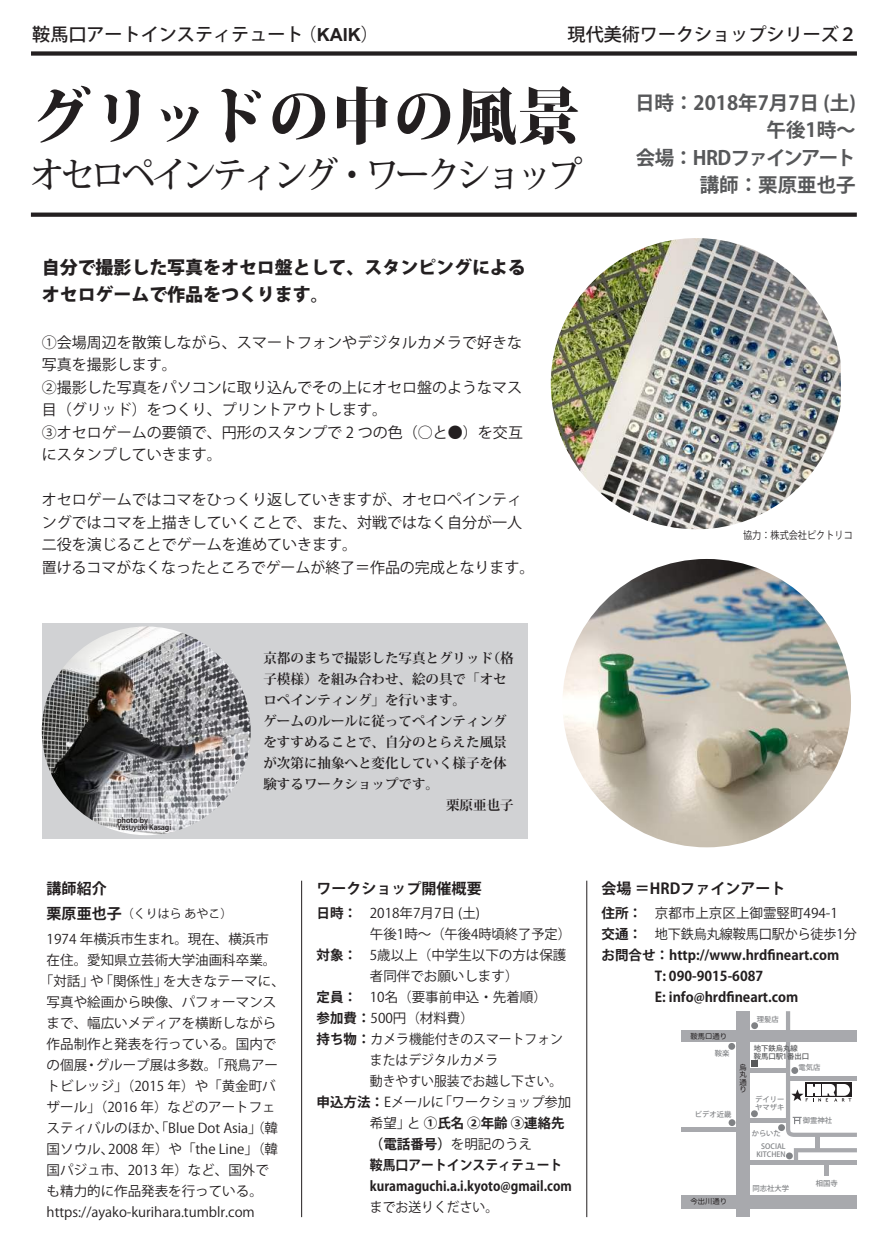
<style>
.page{position:relative;width:891px;height:1252px;background:#fff}
.page>*{position:absolute;margin:0;border:0;box-sizing:border-box;transform-origin:0 0}
.t1{font:800 61.5px "Koz Min Pro";letter-spacing:.015em;color:#231f20}
.t2{font:500 36px "Koz Min Pro";letter-spacing:-.1em;color:#231f20;scale:.94 1}
.t3{font:700 19.5px/27.3px "Koz Go Pro";color:#57585a;text-align:right}
.t4{font:800 18px/27px "Koz Go Pro";letter-spacing:-.005em;color:#231f20}
.t5{font:500 18px "Koz Go Pro";color:#231f20}
.t6{font:15px/22.5px "Koz Go Pro";color:#231f20}
.t7{font:700 15px "Koz Go Pro";color:#231f20}
.t8{font:13.5px "Koz Go Pro";color:#231f20}
.t9{font:700 13.5px "Koz Min Pr 6 N";color:#231f20}
.t10{font:700 13.5px "Koz Go Pro";color:#231f20}
.t11{font:13.5px "Koz Go Pro";color:#231f20;scale:.95 1}
.t12{font:700 13.5px "Koz Go Pro";color:#231f20;scale:.93 1}
.t13{font:700 13.5px "Koz Go Pro";color:#231f20;scale:.95 1}
.t14{font:12px "Koz Go Pro";color:#231f20}
.t15{font:10.5px "Koz Go Pro";color:#231f20;scale:.87 1}
.t16{font:500 7.5px/7.5px "Koz Go Pro";color:#231f20}
.t17{font:500 7.35px/7.8px "Koz Go Pro";color:#828487}
.t18{font:7.35px/7.4px "Hira Maru Pro W4";color:#231f20;text-align:justify}
.t19{font:500 7.35px/7.8px "Koz Go Pro";color:#57585a}
.s1{font-weight:400}
.s2{font-family:"Arial";font-weight:700}
.s3{font-weight:700;font-size:15px}
.s4{font-weight:700}
</style>
<div class="page">
<div style="left:31px;top:51px;width:825px;height:5px;background:#231f20"></div>
<hr style="left:301px;top:881px;width:1px;height:336px;background:#231f20">
<hr style="left:586px;top:880px;width:1px;height:337px;background:#231f20">
<div style="left:681px;top:1030px;width:175px;height:11px;background:#a8a9ad"></div>
<div style="left:740px;top:1118px;width:48px;height:5px;background:#a8a9ad"></div>
<hr style="left:740px;top:1069px;width:47px;height:4px;background:#a8a9ad">
<div style="left:744px;top:1160px;width:112px;height:5px;background:#a8a9ad"></div>
<hr style="left:681px;top:1127px;width:62px;height:4px;background:#a8a9ad">
<div style="left:736px;top:1011px;width:13px;height:205px;background:#a8a9ad"></div>
<div style="left:681px;top:1195px;width:175px;height:13px;background:#a8a9ad"></div>
<div style="left:751px;top:1060px;width:7px;height:7px;background:#57585a"></div>
<svg style="left:815px;top:1137px;width:3px;height:11px"></svg>
<hr style="left:824px;top:1162px;width:4px;height:13px;background:#a8a9ad">
<svg style="left:793px;top:1148px;width:63px;height:12px"></svg>
<div style="left:728px;top:1043px;width:6px;height:7px;background:#808285;border-radius:50%"></div>
<svg style="left:750px;top:1110px;width:7px;height:7px"></svg>
<div style="left:728px;top:1119px;width:7px;height:7px;background:#808285;border-radius:50%"></div>
<svg style="left:777px;top:1124px;width:7px;height:7px"></svg>
<svg style="left:785px;top:1152px;width:7px;height:7px"></svg>
<div style="left:751px;top:1022px;width:6px;height:7px;background:#808285;border-radius:50%"></div>
<svg style="left:785px;top:1011px;width:71px;height:126px"></svg>
<svg style="left:31px;top:213px;width:825px;height:4px;fill:#231f20"></svg>
<div style="left:42px;top:623px;width:485px;height:215px;background:#d1d2d4"></div>
<img style="left:42px;top:626px;width:209px;height:209px;border-radius:104px">
<img style="left:550px;top:238px;width:290px;height:291px">
<img style="left:562px;top:559px;width:288px;height:288px;border-radius:144px">
<h3 class="t5" style="left:32px;top:23px;width:411px">鞍馬口アートインスティテュート <span class="s1">（</span><span class="s2">KAIK</span><span class="s1">）　　　　</span></h3>
<h3 class="t5" style="left:567px;top:23px;width:291px">現代美術ワークショップシリーズ２</h3>
<h1 class="t1" style="left:30px;top:70px;width:551px">グリッドの中の風景</h1>
<h2 class="t2" style="left:30px;top:149px;width:588px">オセロペインティング・ワークショップ</h2>
<h3 class="t4" style="left:42px;top:255px;width:485px">自分で撮影した写真をオセロ盤として、スタンピングによるオセロゲームで作品をつくります。</h3>
<p class="t6" style="left:42px;top:331px;width:482px">①会場周辺を散策しながら、スマートフォンやデジタルカメラで好きな写真を撮影します。<br>②撮影した写真をパソコンに取り込んでその上にオセロ盤のようなマス目（グリッド）をつくり、プリントアウトします。<br>③オセロゲームの要領で、円形のスタンプで 2 つの色（○と●）を交互にスタンプしていきます。</p>
<p class="t6" style="left:42px;top:489px;width:494px">オセロゲームではコマをひっくり返していきますが、オセロペインティングではコマを上描きしていくことで、また、対戦ではなく自分が一人二役を演じることでゲームを進めていきます。<br>置けるコマがなくなったところでゲームが終了＝作品の完成となります。</p>
<h3 class="t3" style="left:634px;top:90px;width:222px">日時：2018年7月7日 (土)午後1時～<br>会場：HRDファインアート講師：栗原亜也子</h3>
<p class="t15" style="left:742px;top:528px;width:128px">協力：株式会社ピクトリコ</p>
<p class="t16" style="left:117px;top:817px;width:56px">photo by<br>Yasuyuki Kasagi</p>
<p class="t9" style="left:263px;top:650px;width:252px">京都のまちで撮影した写真とグリッド（格</p>
<p class="t9" style="left:263px;top:671px;width:245px">子模様）を組み合わせ、絵の具で「オセ</p>
<p class="t9" style="left:263px;top:692px;width:204px">ロペインティング」を行います。</p>
<p class="t9" style="left:263px;top:713px;width:245px">ゲームのルールに従ってペインティング</p>
<p class="t9" style="left:263px;top:734px;width:245px">をすすめることで、自分のとらえた風景</p>
<p class="t9" style="left:263px;top:755px;width:245px">が次第に抽象へと変化していく様子を体</p>
<p class="t9" style="left:263px;top:776px;width:177px">験するワークショップです。</p>
<p class="t9" style="left:446px;top:797px;width:69px">栗原亜也子</p>
<p class="t7" style="left:47px;top:879px;width:62px">講師紹介</p>
<p class="t14" style="left:47px;top:906px;width:187px"><span class="s3">栗原亜也子</span>（くりはら あやこ）</p>
<p class="t8" style="left:47px;top:930px;width:224px">1974 年横浜市生まれ。現在、横浜市</p>
<p class="t8" style="left:47px;top:951px;width:231px">在住。愛知県立芸術大学油画科卒業。</p>
<p class="t8" style="left:40px;top:972px;width:246px">「対話」や「関係性」を大きなテーマに、</p>
<p class="t8" style="left:47px;top:993px;width:231px">写真や絵画から映像、パフォーマンス</p>
<p class="t8" style="left:47px;top:1014px;width:231px">まで、幅広いメディアを横断しながら</p>
<p class="t8" style="left:47px;top:1035px;width:231px">作品制作と発表を行っている。国内で</p>
<p class="t8" style="left:47px;top:1056px;width:233px">の個展・グループ展は多数。「飛鳥アー</p>
<p class="t8" style="left:47px;top:1077px;width:230px">トビレッジ」（2015 年）や「黄金町バ</p>
<p class="t8" style="left:47px;top:1098px;width:230px">ザール」（2016 年）などのアートフェ</p>
<p class="t8" style="left:47px;top:1119px;width:233px">スティバルのほか、「Blue Dot Asia」（韓</p>
<p class="t8" style="left:47px;top:1140px;width:233px">国ソウル、2008 年）や「the Line」（韓</p>
<p class="t8" style="left:47px;top:1161px;width:224px">国パジュ市、2013 年）など、国外で</p>
<p class="t8" style="left:47px;top:1182px;width:217px">も精力的に作品発表を行っている。</p>
<p class="t8" style="left:47px;top:1203px;width:210px">https://ayako-kurihara.tumblr.com</p>
<p class="t7" style="left:316px;top:879px;width:166px">ワークショップ開催概要</p>
<p class="t8" style="left:316px;top:904px;width:165px"><span class="s4">日時：</span> 2018年7月7日 (土)</p>
<p class="t8" style="left:370px;top:925px;width:203px">午後1時～（午後4時頃終了予定）</p>
<p class="t8" style="left:316px;top:946px;width:251px"><span class="s4">対象：</span> 5歳以上（中学生以下の方は保護</p>
<p class="t8" style="left:370px;top:967px;width:150px">者同伴でお願いします）</p>
<p class="t8" style="left:316px;top:988px;width:232px"><span class="s4">定員：</span> 10名（要事前申込・先着順）</p>
<p class="t8" style="left:316px;top:1009px;width:159px"><span class="s4">参加費：</span>500円（材料費）</p>
<p class="t11" style="left:316px;top:1030px;width:261px"><span class="s4">持ち物：</span>カメラ機能付きのスマートフォン</p>
<p class="t11" style="left:370px;top:1051px;width:136px">またはデジタルカメラ</p>
<p class="t11" style="left:370px;top:1072px;width:204px">動きやすい服装でお越し下さい。</p>
<p class="t8" style="left:316px;top:1093px;width:256px"><span class="s4">申込方法：</span>Eメールに「ワークショップ参加</p>
<p class="t10" style="left:370px;top:1114px;width:196px"><span class="s1">希望」と</span> ①氏名 ②年齢 ③連絡先</p>
<p class="t10" style="left:370px;top:1135px;width:163px">（電話番号）<span class="s1">を明記のうえ</span></p>
<p class="t13" style="left:370px;top:1156px;width:204px">鞍馬口アートインスティテュート</p>
<p class="t12" style="left:370px;top:1177px;width:218px">kuramaguchi.a.i.kyoto@gmail.com</p>
<p class="t11" style="left:370px;top:1198px;width:137px">までお送りください。</p>
<p class="t7" style="left:601px;top:879px;width:185px">会場 ＝HRDファインアート</p>
<p class="t8" style="left:601px;top:904px;width:238px"><span class="s4">住所：</span> 京都市上京区上御霊竪町494-1</p>
<p class="t8" style="left:601px;top:925px;width:256px"><span class="s4">交通：</span> 地下鉄烏丸線鞍馬口駅から徒歩1分</p>
<p class="t10" style="left:601px;top:946px;width:239px">お問合せ：http://www.hrdfineart.com</p>
<p class="t10" style="left:654px;top:967px;width:110px">T: 090-9015-6087</p>
<p class="t10" style="left:654px;top:988px;width:145px">E: info@hrdfineart.com</p>
<p class="t18" style="left:690px;top:1032px;width:38px">鞍馬口通り</p>
<p class="t17" style="left:714px;top:1049px;width:16px">鞍楽</p>
<p class="t17" style="left:694px;top:1111px;width:38px">ビデオ近畿</p>
<p class="t17" style="left:756px;top:1016px;width:23px">理髪店</p>
<p class="t19" style="left:753px;top:1044px;width:57px">地下鉄烏丸線<br>鞍馬口駅1番出口</p>
<p class="t18" style="left:739px;top:1063px;width:9px">烏丸通り</p>
<p class="t17" style="left:755px;top:1096px;width:31px">デイリーヤマザキ</p>
<p class="t17" style="left:761px;top:1127px;width:26px;line-height:12.8px;text-indent:-9px">からいた<br>SOCIAL</p>
<p class="t17" style="left:756px;top:1151px;width:31px">KITCHEN</p>
<p class="t17" style="left:798px;top:1063px;width:31px">電気店　</p>
<p class="t17" style="left:802px;top:1117px;width:31px">御霊神社</p>
<p class="t18" style="left:690px;top:1197px;width:38px">今出川通り</p>
<p class="t17" style="left:752px;top:1184px;width:38px">同志社大学</p>
<p class="t17" style="left:815px;top:1179px;width:23px">相国寺</p>
</div>
